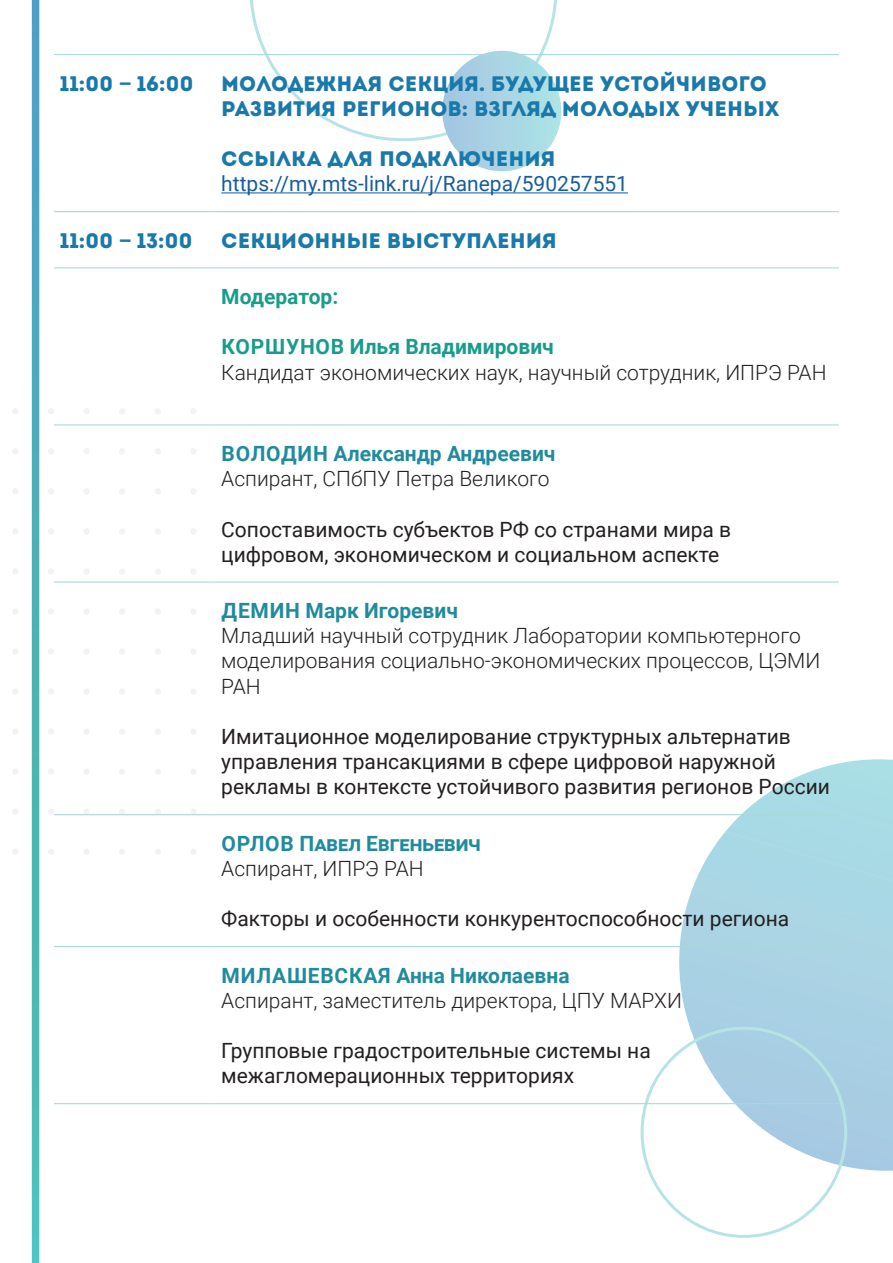
<style>
.page{position:relative;width:893px;height:1263px;background:#fff}
.page>*{position:absolute;margin:0;border:0;box-sizing:border-box;transform-origin:0 0}
.t1{font:21px/25.2px "Roboto";color:#231f20}
.t2{font:300 21px/25.2px "Roboto";color:#231f20}
.t3{font:21px/25.2px "Intro";color:#1a79ab}
.t4{font:700 21px "Roboto";color:#218b9e}
.t5{font:21px "Roboto";color:#175d9e}
.t6{font:700 21px "Roboto";color:#189c8b}
.s1{font-family:"Roboto";font-weight:700}
</style>
<div class="page">
<svg style="left:191px;top:408px;width:5px;height:6px"></svg>
<svg style="left:191px;top:449px;width:5px;height:5px"></svg>
<svg style="left:191px;top:489px;width:5px;height:5px"></svg>
<svg style="left:191px;top:529px;width:5px;height:5px"></svg>
<svg style="left:191px;top:569px;width:5px;height:5px"></svg>
<div style="left:190px;top:608px;width:6px;height:7px;background:#f2f2f2;border-radius:50%"></div>
<div style="left:190px;top:648px;width:6px;height:7px;background:#f2f2f2;border-radius:50%"></div>
<div style="left:190px;top:688px;width:6px;height:7px;background:#f2f2f2;border-radius:50%"></div>
<div style="left:190px;top:728px;width:6px;height:7px;background:#f2f2f2;border-radius:50%"></div>
<div style="left:190px;top:768px;width:6px;height:7px;background:#f2f2f2;border-radius:50%"></div>
<div style="left:190px;top:808px;width:6px;height:7px;background:#f2f2f2;border-radius:50%"></div>
<div style="left:190px;top:848px;width:6px;height:7px;background:#f2f2f2;border-radius:50%"></div>
<svg style="left:155px;top:408px;width:6px;height:6px"></svg>
<svg style="left:155px;top:449px;width:6px;height:5px"></svg>
<svg style="left:155px;top:489px;width:6px;height:5px"></svg>
<svg style="left:155px;top:529px;width:6px;height:5px"></svg>
<svg style="left:155px;top:569px;width:6px;height:5px"></svg>
<div style="left:155px;top:608px;width:6px;height:7px;background:#f2f2f2;border-radius:50%"></div>
<div style="left:155px;top:648px;width:6px;height:7px;background:#f2f2f2;border-radius:50%"></div>
<div style="left:155px;top:688px;width:6px;height:7px;background:#f2f2f2;border-radius:50%"></div>
<div style="left:155px;top:728px;width:6px;height:7px;background:#f2f2f2;border-radius:50%"></div>
<div style="left:155px;top:768px;width:6px;height:7px;background:#f2f2f2;border-radius:50%"></div>
<div style="left:155px;top:808px;width:6px;height:7px;background:#f2f2f2;border-radius:50%"></div>
<div style="left:155px;top:848px;width:6px;height:7px;background:#f2f2f2;border-radius:50%"></div>
<svg style="left:119px;top:408px;width:6px;height:6px"></svg>
<svg style="left:119px;top:449px;width:6px;height:5px"></svg>
<svg style="left:119px;top:489px;width:6px;height:5px"></svg>
<svg style="left:119px;top:529px;width:6px;height:5px"></svg>
<svg style="left:119px;top:569px;width:6px;height:5px"></svg>
<div style="left:119px;top:608px;width:6px;height:7px;background:#f2f2f2;border-radius:50%"></div>
<div style="left:119px;top:648px;width:6px;height:7px;background:#f2f2f2;border-radius:50%"></div>
<div style="left:119px;top:688px;width:6px;height:7px;background:#f2f2f2;border-radius:50%"></div>
<div style="left:119px;top:728px;width:6px;height:7px;background:#f2f2f2;border-radius:50%"></div>
<div style="left:119px;top:768px;width:6px;height:7px;background:#f2f2f2;border-radius:50%"></div>
<div style="left:119px;top:808px;width:6px;height:7px;background:#f2f2f2;border-radius:50%"></div>
<div style="left:119px;top:848px;width:6px;height:7px;background:#f2f2f2;border-radius:50%"></div>
<svg style="left:84px;top:408px;width:5px;height:6px"></svg>
<svg style="left:84px;top:449px;width:5px;height:5px"></svg>
<svg style="left:84px;top:489px;width:5px;height:5px"></svg>
<svg style="left:84px;top:529px;width:5px;height:5px"></svg>
<svg style="left:84px;top:569px;width:5px;height:5px"></svg>
<div style="left:84px;top:608px;width:6px;height:7px;background:#f2f2f2;border-radius:50%"></div>
<div style="left:84px;top:648px;width:6px;height:7px;background:#f2f2f2;border-radius:50%"></div>
<div style="left:84px;top:688px;width:6px;height:7px;background:#f2f2f2;border-radius:50%"></div>
<div style="left:84px;top:728px;width:6px;height:7px;background:#f2f2f2;border-radius:50%"></div>
<div style="left:84px;top:768px;width:6px;height:7px;background:#f2f2f2;border-radius:50%"></div>
<div style="left:84px;top:808px;width:6px;height:7px;background:#f2f2f2;border-radius:50%"></div>
<div style="left:84px;top:848px;width:6px;height:7px;background:#f2f2f2;border-radius:50%"></div>
<svg style="left:48px;top:409px;width:6px;height:5px"></svg>
<svg style="left:48px;top:449px;width:6px;height:5px"></svg>
<svg style="left:48px;top:489px;width:6px;height:5px"></svg>
<svg style="left:48px;top:529px;width:6px;height:5px"></svg>
<svg style="left:48px;top:569px;width:6px;height:5px"></svg>
<div style="left:48px;top:608px;width:6px;height:7px;background:#f2f2f2;border-radius:50%"></div>
<div style="left:48px;top:648px;width:6px;height:7px;background:#f2f2f2;border-radius:50%"></div>
<div style="left:48px;top:688px;width:6px;height:7px;background:#f2f2f2;border-radius:50%"></div>
<div style="left:48px;top:728px;width:6px;height:7px;background:#f2f2f2;border-radius:50%"></div>
<div style="left:48px;top:768px;width:6px;height:7px;background:#f2f2f2;border-radius:50%"></div>
<div style="left:48px;top:808px;width:6px;height:7px;background:#f2f2f2;border-radius:50%"></div>
<div style="left:48px;top:848px;width:6px;height:7px;background:#f2f2f2;border-radius:50%"></div>
<svg style="left:650px;top:759px;width:243px;height:441px"></svg>
<svg style="left:250px;top:0;width:307px;height:141px"></svg>
<div style="left:442px;top:51px;width:119px;height:120px;background:linear-gradient(to right,#a5c5e2,#ade4e6);border-radius:50%"></div>
<svg style="left:13px;top:0;width:26px;height:1263px"></svg>
<hr style="left:54px;top:54px;width:161px;height:1px;background:#a9d9da">
<hr style="left:215px;top:54px;width:624px;height:1px;background:#a9d9da">
<hr style="left:54px;top:211px;width:161px;height:1px;background:#a9d9da">
<hr style="left:215px;top:211px;width:624px;height:1px;background:#a9d9da">
<hr style="left:54px;top:267px;width:161px;height:1px;background:#a9d9da">
<hr style="left:215px;top:267px;width:624px;height:1px;background:#a9d9da">
<hr style="left:54px;top:424px;width:161px;height:1px;background:#a9d9da">
<hr style="left:215px;top:424px;width:624px;height:1px;background:#a9d9da">
<hr style="left:54px;top:581px;width:161px;height:2px;background:#a9d9da">
<hr style="left:215px;top:581px;width:624px;height:2px;background:#a9d9da">
<hr style="left:54px;top:814px;width:161px;height:1px;background:#a9d9da">
<hr style="left:215px;top:814px;width:624px;height:1px;background:#a9d9da">
<hr style="left:54px;top:946px;width:161px;height:1px;background:#a9d9da">
<hr style="left:215px;top:946px;width:624px;height:1px;background:#a9d9da">
<hr style="left:54px;top:1103px;width:161px;height:1px;background:#a9d9da">
<hr style="left:215px;top:1103px;width:624px;height:1px;background:#a9d9da">
<hr style="left:221px;top:192px;width:407px;height:1px;background:#175d9e">
<p class="t3" style="left:60px;top:71px;width:135px">11:00 <span class="s1">–</span> 16:00</p>
<p class="t3" style="left:221px;top:71px;width:559px">молодежная секция. Будущее устойчивого развития регионов: взгляд молодых ученых</p>
<p class="t3" style="left:221px;top:146px;width:336px">Ссылка для подключения</p>
<p class="t5" style="left:221px;top:169px;width:408px">https://my.mts-link.ru/j/Ranepa/590257551</p>
<p class="t3" style="left:60px;top:228px;width:134px">11:00 <span class="s1">–</span> 13:00</p>
<p class="t3" style="left:221px;top:228px;width:337px">Секционные выступления</p>
<p class="t6" style="left:221px;top:282px;width:119px">Модератор:</p>
<p class="t6" style="left:222px;top:332px;width:334px">КОРШУНОВ Илья Владимирович</p>
<p class="t2" style="left:221px;top:359px;width:607px">Кандидат экономических наук, научный сотрудник, ИПРЭ РАН</p>
<p class="t4" style="left:222px;top:439px;width:335px">ВОЛОДИН Александр Андреевич</p>
<p class="t2" style="left:221px;top:465px;width:330px">Аспирант, СПбПУ Петра Великого</p>
<p class="t1" style="left:221px;top:516px;width:511px">Сопоставимость субъектов РФ со странами мира в цифровом, экономическом и социальном аспекте</p>
<p class="t4" style="left:222px;top:596px;width:238px">ДЕМИН Марк Игоревич</p>
<p class="t2" style="left:221px;top:622px;width:600px">Младший научный сотрудник Лаборатории компьютерного моделирования социально-экономических процессов, ЦЭМИ<br>РАН</p>
<p class="t1" style="left:221px;top:723px;width:610px">Имитационное моделирование структурных альтернатив управления трансакциями в сфере цифровой наружной рекламы в контексте устойчивого развития регионов России</p>
<p class="t4" style="left:222px;top:828px;width:261px">ОРЛОВ Павел Евгеньевич</p>
<p class="t2" style="left:221px;top:855px;width:204px">Аспирант, ИПРЭ РАН</p>
<p class="t1" style="left:221px;top:905px;width:569px">Факторы и особенности конкурентоспособности региона</p>
<p class="t4" style="left:222px;top:960px;width:349px">МИЛАШЕВСКАЯ Анна Николаевна</p>
<p class="t2" style="left:221px;top:987px;width:462px">Аспирант, заместитель директора, ЦПУ МАРХИ</p>
<p class="t1" style="left:221px;top:1037px;width:431px">Групповые градостроительные системы на межагломерационных территориях</p>
</div>
